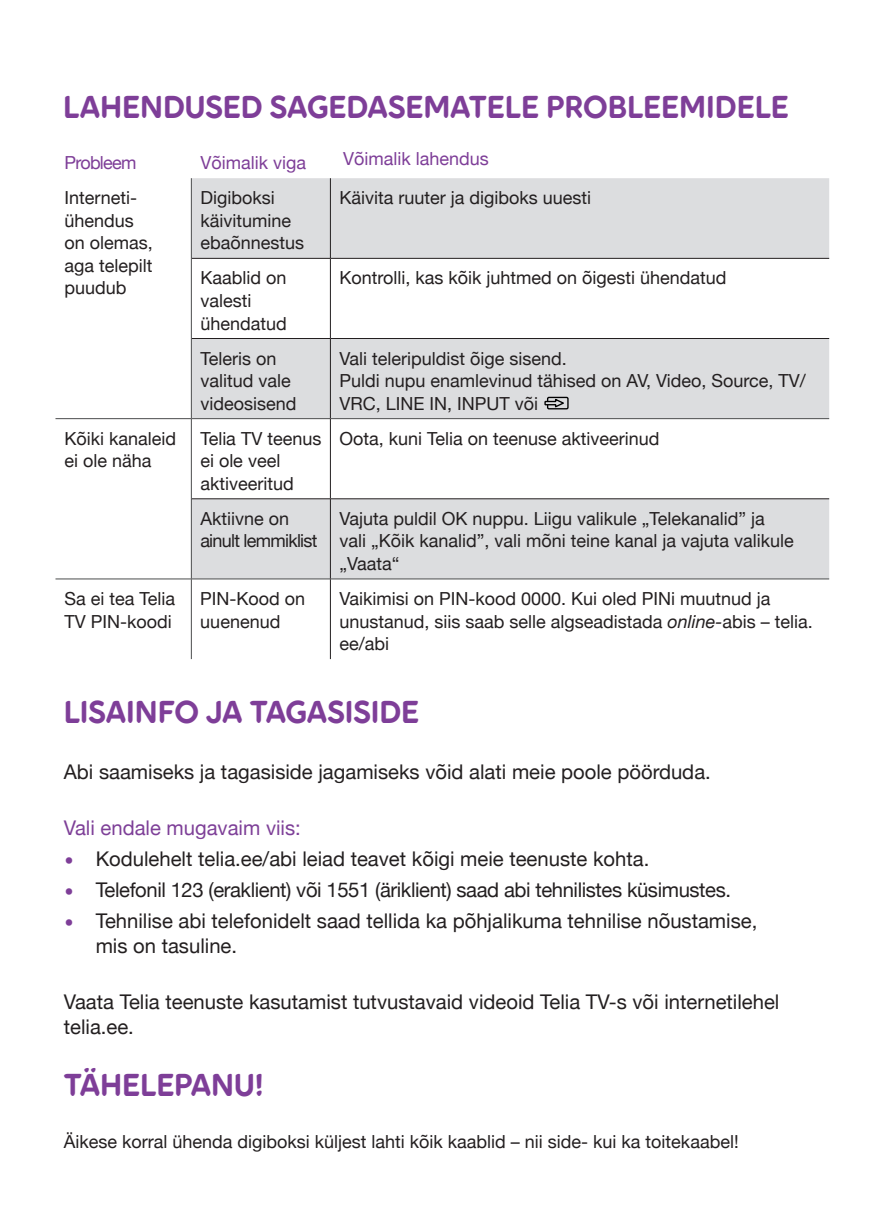
<style>
.page{position:relative;width:893px;height:1212px;background:#fff}
.page>*{position:absolute;margin:0;border:0;box-sizing:border-box;transform-origin:0 0}
.t1{font:31.5px "Pebble";color:#7e3e98}
.t2{font:20.25px/24.8px "Helvetica Neue";color:#231f20}
.t3{font:20.25px "Helvetica Neue";letter-spacing:-.02em;color:#231f20}
.t4{font:20.25px "Helvetica Neue";color:#7e4098}
.t5{font:18px/22.5px "Helvetica Neue";color:#231f20}
.t6{font:18px "Helvetica Neue";color:#7e3e98}
.t7{font:18px/22.5px "Helvetica Neue";letter-spacing:-.04em;color:#231f20}
.t8{font:18px "Helvetica Neue";letter-spacing:-.04em;color:#7e3e98}
.s1{font-style:italic}
.s2{font-size:29.25px;color:#7e3e98}
</style>
<div class="page">
<svg style="left:192px;top:178px;width:637px;height:400px;fill:#dcdddf"></svg>
<hr style="left:191px;top:178px;width:1px;height:80px;background:#4b4c4d">
<hr style="left:191px;top:258px;width:1px;height:80px;background:#4b4c4d">
<hr style="left:191px;top:338px;width:1px;height:80px;background:#4b4c4d">
<hr style="left:55px;top:418px;width:136px;height:1px;background:#4b4c4d">
<hr style="left:191px;top:418px;width:139px;height:1px;background:#4b4c4d">
<hr style="left:191px;top:419px;width:1px;height:80px;background:#4b4c4d">
<hr style="left:330px;top:418px;width:499px;height:1px;background:#4b4c4d">
<hr style="left:191px;top:499px;width:1px;height:80px;background:#4b4c4d">
<hr style="left:55px;top:578px;width:136px;height:1px;background:#4b4c4d">
<hr style="left:191px;top:578px;width:139px;height:1px;background:#4b4c4d">
<hr style="left:191px;top:579px;width:1px;height:80px;background:#4b4c4d">
<hr style="left:330px;top:578px;width:499px;height:1px;background:#4b4c4d">
<hr style="left:330px;top:178px;width:1px;height:80px;background:#231f20">
<hr style="left:192px;top:258px;width:138px;height:1px;background:#231f20">
<hr style="left:330px;top:258px;width:499px;height:1px;background:#231f20">
<hr style="left:330px;top:259px;width:1px;height:79px;background:#231f20">
<hr style="left:192px;top:338px;width:138px;height:1px;background:#231f20">
<hr style="left:330px;top:338px;width:499px;height:1px;background:#231f20">
<hr style="left:330px;top:339px;width:1px;height:79px;background:#231f20">
<hr style="left:330px;top:419px;width:1px;height:79px;background:#231f20">
<hr style="left:192px;top:498px;width:138px;height:1px;background:#231f20">
<hr style="left:330px;top:498px;width:499px;height:1px;background:#231f20">
<hr style="left:330px;top:499px;width:1px;height:80px;background:#231f20">
<hr style="left:330px;top:579px;width:1px;height:80px;background:#231f20">
<div style="left:547px;top:397px;width:22px;height:12px;border:1px solid #000001"></div>
<svg style="left:544px;top:397px;width:21px;height:12px"></svg>
<h1 class="t1" style="left:63px;top:87px;width:727px">LAHENDUSED SAGEDASEMATELE PROBLEEMIDELE</h1>
<p class="t8" style="left:64px;top:150px;width:73px">Probleem</p>
<p class="t6" style="left:200px;top:150px;width:107px">Võimalik viga</p>
<p class="t6" style="left:343px;top:146px;width:147px">Võimalik lahendus</p>
<p class="t5" style="left:64px;top:188px;width:90px">Interneti&shy;ühendus on olemas, aga telepilt puudub</p>
<p class="t5" style="left:200px;top:188px;width:105px">Digiboksi käivitumine ebaõnnestus</p>
<p class="t5" style="left:339px;top:188px;width:253px">Käivita ruuter ja digiboks uuesti</p>
<p class="t5" style="left:200px;top:268px;width:88px">Kaablid on valesti ühendatud</p>
<p class="t5" style="left:339px;top:268px;width:389px">Kontrolli, kas kõik juhtmed on õigesti ühendatud</p>
<p class="t5" style="left:200px;top:348px;width:98px">Teleris on valitud vale videosisend</p>
<p class="t5" style="left:339px;top:348px;width:468px">Vali teleripuldist õige sisend.<br>Puldi nupu enamlevinud tähised on AV, Video, Source, TV/<br>VRC, LINE IN, INPUT või</p>
<p class="t5" style="left:64px;top:428px;width:113px">Kõiki kanaleid ei ole näha</p>
<p class="t5" style="left:200px;top:428px;width:123px">Telia TV teenus ei ole veel aktiveeritud</p>
<p class="t5" style="left:339px;top:428px;width:322px">Oota, kuni Telia on teenuse aktiveerinud</p>
<p class="t7" style="left:200px;top:508px;width:119px">Aktiivne on ainult lemmiklist</p>
<p class="t5" style="left:339px;top:508px;width:456px">Vajuta puldil OK nuppu. Liigu valikule „Telekanalid” ja vali „Kõik kanalid”, vali mõni teine kanal ja vajuta valikule „Vaata“</p>
<p class="t5" style="left:64px;top:588px;width:112px">Sa ei tea Telia<br>TV PIN-koodi</p>
<p class="t5" style="left:200px;top:588px;width:107px">PIN-Kood on uuenenud</p>
<p class="t5" style="left:339px;top:588px;width:475px">Vaikimisi on PIN-kood 0000. Kui oled PINi muutnud ja unustanud, siis saab selle algseadistada <span class="s1">online-</span>abis – telia. ee/abi</p>
<h1 class="t1" style="left:64px;top:692px;width:357px">LISAINFO JA TAGASISIDE</h1>
<p class="t2" style="left:64px;top:761px;width:648px">Abi saamiseks ja tagasiside jagamiseks võid alati meie poole pöörduda.</p>
<p class="t4" style="left:64px;top:813px;width:239px">Vali endale mugavaim viis:</p>
<p class="t2" style="left:64px;top:848px;width:587px"><span class="s2">•</span> Kodulehelt telia.ee/abi leiad teavet kõigi meie teenuste kohta.</p>
<p class="t3" style="left:64px;top:875px;width:669px"><span class="s2">•</span> Telefonil 123 (eraklient) või 1551 (äriklient) saad abi tehnilistes küsimustes.</p>
<p class="t2" style="left:96px;top:910px;width:663px;text-indent:-32px"><span class="s2">•</span> Tehnilise abi telefonidelt saad tellida ka põhjalikuma tehnilise nõustamise, mis on tasuline.</p>
<p class="t2" style="left:64px;top:991px;width:717px">Vaata Telia teenuste kasutamist tutvustavaid videoid Telia TV-s või internetilehel telia.ee.</p>
<h1 class="t1" style="left:64px;top:1065px;width:201px">TÄHELEPANU!</h1>
<p class="t5" style="left:64px;top:1131px;width:676px">Äikese korral ühenda digiboksi küljest lahti kõik kaablid – nii side- kui ka toitekaabel!</p>
</div>
